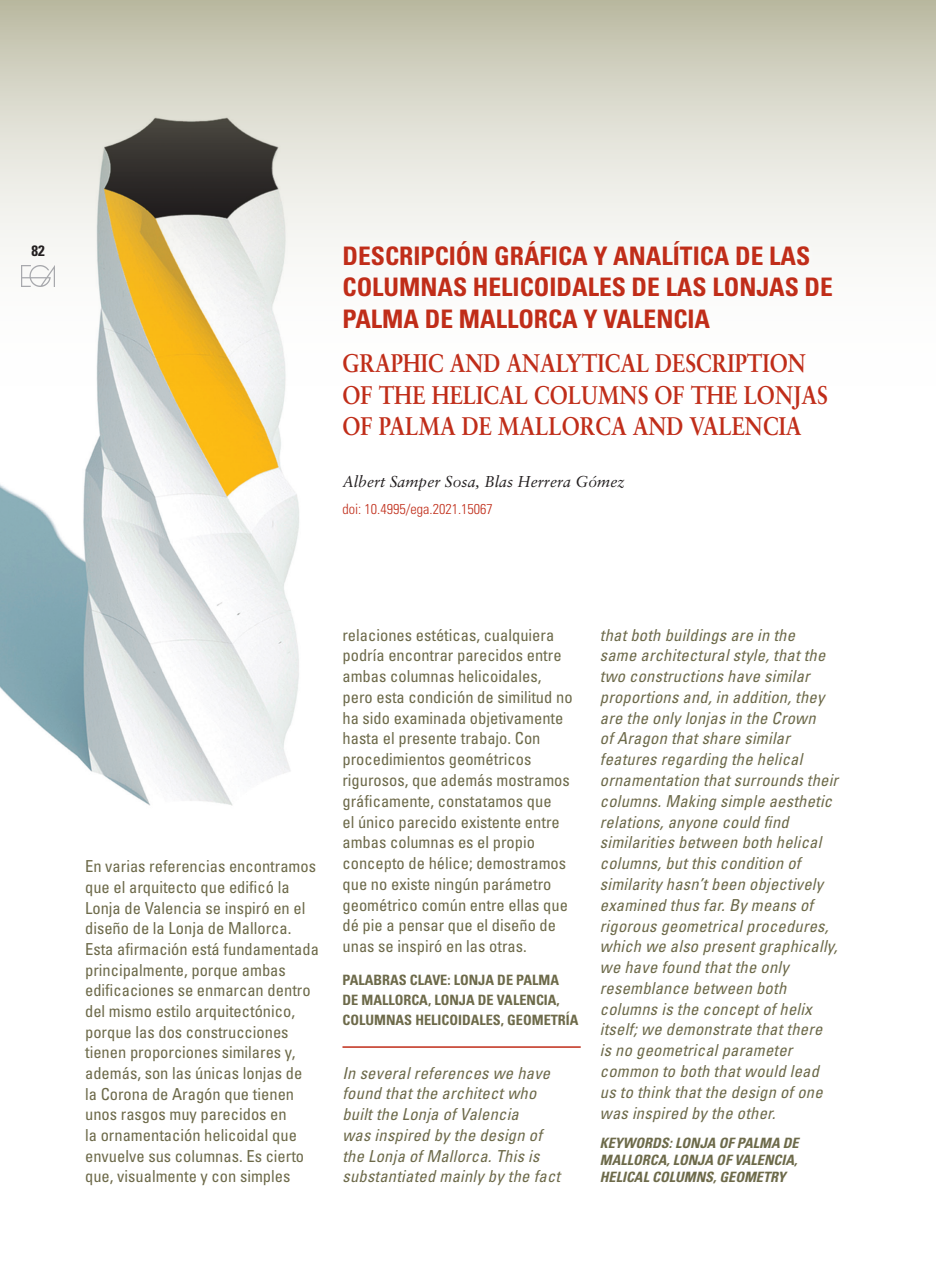
<style>
.page{position:relative;width:936px;height:1276px;background:#fff}
.page>*{position:absolute;margin:0;border:0;box-sizing:border-box;transform-origin:0 0}
.TITULO_ARTICULO_CAST{font:700 condensed 25.5px/31.5px "Univers";color:#c02d19}
.TITULO_ARTICULO_INGL{font:700 25.5px/31.5px "Sabon";color:#c02d19;scale:.85 1}
.ENTRADILLA_CASTELLAN{font:condensed 16.5px/20.7px "Univers";color:#6d6a4a}
.ENTRADILLA_INGLES{font:italic condensed 16.5px/20.9px "Univers";letter-spacing:.015em;color:#6d6a4a}
.AUTOR_ARTICULO{font:italic 15.75px "Sabon";color:#231f20}
.t1{font:700 condensed 15px "Univers";color:#231f20}
.ENTRADILLA_CASTELLAN-2{font:700 condensed 14.25px/20px "Univers";color:#6d6a4a}
.ENTRADILLA_INGLES-2{font:italic 700 condensed 14.25px/17.1px "Univers";color:#6d6a4a;text-align:justify}
.AUTOR_ARTICULO-2{font:300 condensed 14.25px "Univers";color:#c02d19}
</style>
<div class="page">
<img style="left:0;top:419px;width:299px;height:387px">
<svg style="left:0;top:0;width:935px;height:419px"></svg>
<div style="left:333px;top:232px;width:508px;height:294px;background:#fff"></div>
<hr style="left:342px;top:1046px;width:238px;height:1px;background:#c02d19">
<img style="left:22px;top:265px;width:33px;height:21px">
<p class="t1" style="left:32px;top:242px;width:15px">82</p>
<p class="TITULO_ARTICULO_CAST" style="left:342px;top:240px;width:492px">DESCRIPCIÓN GRÁFICA Y ANALÍTICA DE LAS<br>COLUMNAS HELICOIDALES DE LAS LONJAS DE<br>PALMA DE MALLORCA Y VALENCIA</p>
<p class="TITULO_ARTICULO_INGL" style="left:342px;top:347px;width:572px">GRAPHIC AND ANALYTICAL DESCRIPTION<br>OF THE HELICAL COLUMNS OF THE LONJAS<br>OF PALMA DE MALLORCA AND VALENCIA</p>
<p class="AUTOR_ARTICULO" style="left:342px;top:472px;width:283px">Albert Samper Sosa, Blas Herrera Gómez</p>
<p class="AUTOR_ARTICULO-2" style="left:342px;top:500px;width:152px">doi: 10.4995/ega.2021.15067</p>
<p class="ENTRADILLA_CASTELLAN" style="left:85px;top:856px;width:235px">En varias referencias encontramos que el arquitecto que edificó la<br>Lonja de Valencia se inspiró en el diseño de la Lonja de Mallorca.<br>Esta afirmación está fundamentada principalmente, porque ambas edificaciones se enmarcan dentro del mismo estilo arquitectónico, porque las dos construcciones tienen proporciones similares y, además, son las únicas lonjas de<br>la Corona de Aragón que tienen unos rasgos muy parecidos en<br>la ornamentación helicoidal que envuelve sus columnas. Es cierto que, visualmente y con simples</p>
<p class="ENTRADILLA_CASTELLAN" style="left:342px;top:624px;width:232px">relaciones estéticas, cualquiera podría encontrar parecidos entre ambas columnas helicoidales, pero esta condición de similitud no ha sido examinada objetivamente hasta el presente trabajo. Con procedimientos geométricos rigurosos, que además mostramos gráficamente, constatamos que<br>el único parecido existente entre ambas columnas es el propio concepto de hélice; demostramos que no existe ningún parámetro geométrico común entre ellas que dé pie a pensar que el diseño de unas se inspiró en las otras.</p>
<p class="ENTRADILLA_CASTELLAN-2" style="left:342px;top:970px;width:237px">PALABRAS CLAVE: LONJA DE PALMA<br>DE MALLORCA, LONJA DE VALENCIA,<br>COLUMNAS HELICOIDALES, GEOMETRÍA</p>
<p class="ENTRADILLA_INGLES" style="left:342px;top:1062px;width:219px">In several references we have found that the architect who built the Lonja of Valencia<br>was inspired by the design of the Lonja of Mallorca. This is substantiated mainly by the fact</p>
<p class="ENTRADILLA_INGLES" style="left:600px;top:624px;width:240px">that both buildings are in the<br>same architectural style, that the two constructions have similar proportions and, in addition, they are the only lonjas in the Crown<br>of Aragon that share similar features regarding the helical ornamentation that surrounds their columns. Making simple aesthetic relations, anyone could find similarities between both helical columns, but this condition of similarity hasn’t been objectively examined thus far. By means of rigorous geometrical procedures, which we also present graphically, we have found that the only resemblance between both columns is the concept of helix itself; we demonstrate that there<br>is no geometrical parameter common to both that would lead us to think that the design of one was inspired by the other.</p>
<p class="ENTRADILLA_INGLES-2" style="left:600px;top:1134px;width:200px">KEYWORDS: LONJA OF PALMA DE MALLORCA, LONJA OF VALENCIA, HELICAL COLUMNS, GEOMETRY</p>
</div>
